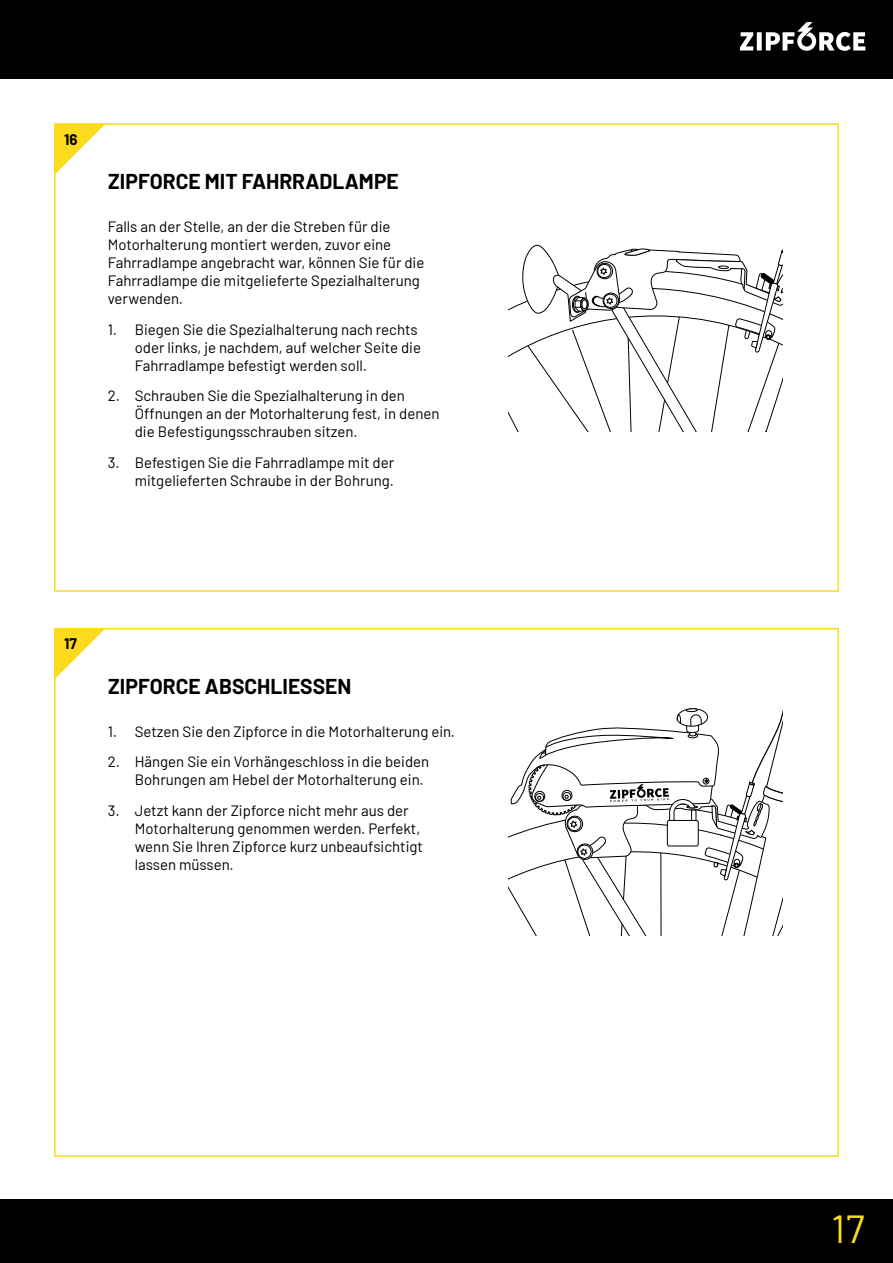
<style>
.page{position:relative;width:893px;height:1263px;background:#fff}
.page>*{position:absolute;margin:0;border:0;box-sizing:border-box;transform-origin:0 0}
.t1{font:39.15px "Barlow";color:#fcda1d}
.Rubrik{font:700 21px "Barlow";color:#000}
.t2{font:15px/18px "Barlow";color:#000}
.t3{font:700 15px "Barlow";color:#000}
</style>
<div class="page">
<div style="left:0;top:0;width:893px;height:78px;background:#000"></div>
<div style="left:0;top:1199px;width:893px;height:64px;background:#000"></div>
<svg style="left:740px;top:22px;width:125px;height:29px"></svg>
<svg style="left:54px;top:123px;width:52px;height:52px"></svg>
<svg style="left:54px;top:628px;width:52px;height:52px"></svg>
<svg style="left:508px;top:708px;width:274px;height:228px"></svg>
<svg style="left:508px;top:244px;width:275px;height:188px"></svg>
<p class="t3" style="left:64px;top:128px;width:15px">16</p>
<p class="Rubrik" style="left:108px;top:166px;width:292px">ZIPFORCE MIT FAHRRADLAMPE</p>
<p class="t2" style="left:108px;top:216px;width:318px">Falls an der Stelle, an der die Streben für die Motorhalterung montiert werden, zuvor eine Fahrradlampe angebracht war, können Sie für die Fahrradlampe die mitgelieferte Spezialhalterung verwenden.</p>
<p class="t2" style="left:135px;top:319px;width:288px;text-indent:-27px">1. Biegen Sie die Spezialhalterung nach rechts oder links, je nachdem, auf welcher Seite die<br>Fahrradlampe befestigt werden soll.</p>
<p class="t2" style="left:135px;top:386px;width:306px;text-indent:-27px">2. Schrauben Sie die Spezialhalterung in den<br>Öffnungen an der Motorhalterung fest, in denen die Befestigungsschrauben sitzen.</p>
<p class="t2" style="left:108px;top:453px;width:288px;text-align:right">3. Befestigen Sie die Fahrradlampe mit der mitgelieferten Schraube in der Bohrung.</p>
<p class="t3" style="left:64px;top:633px;width:14px">17</p>
<p class="Rubrik" style="left:108px;top:670px;width:245px">ZIPFORCE ABSCHLIESSEN</p>
<p class="t2" style="left:108px;top:721px;width:349px">1. Setzen Sie den Zipforce in die Motorhalterung ein.</p>
<p class="t2" style="left:135px;top:752px;width:296px;text-indent:-27px">2. Hängen Sie ein Vorhängeschloss in die beiden<br>Bohrungen am Hebel der Motorhalterung ein.</p>
<p class="t2" style="left:135px;top:800px;width:290px;text-indent:-27px">3. Jetzt kann der Zipforce nicht mehr aus der Motorhalterung genommen werden. Perfekt, wenn Sie Ihren Zipforce kurz unbeaufsichtigt lassen müssen.</p>
<h1 class="t1" style="left:831px;top:1201px;width:35px">17</h1>
</div>
